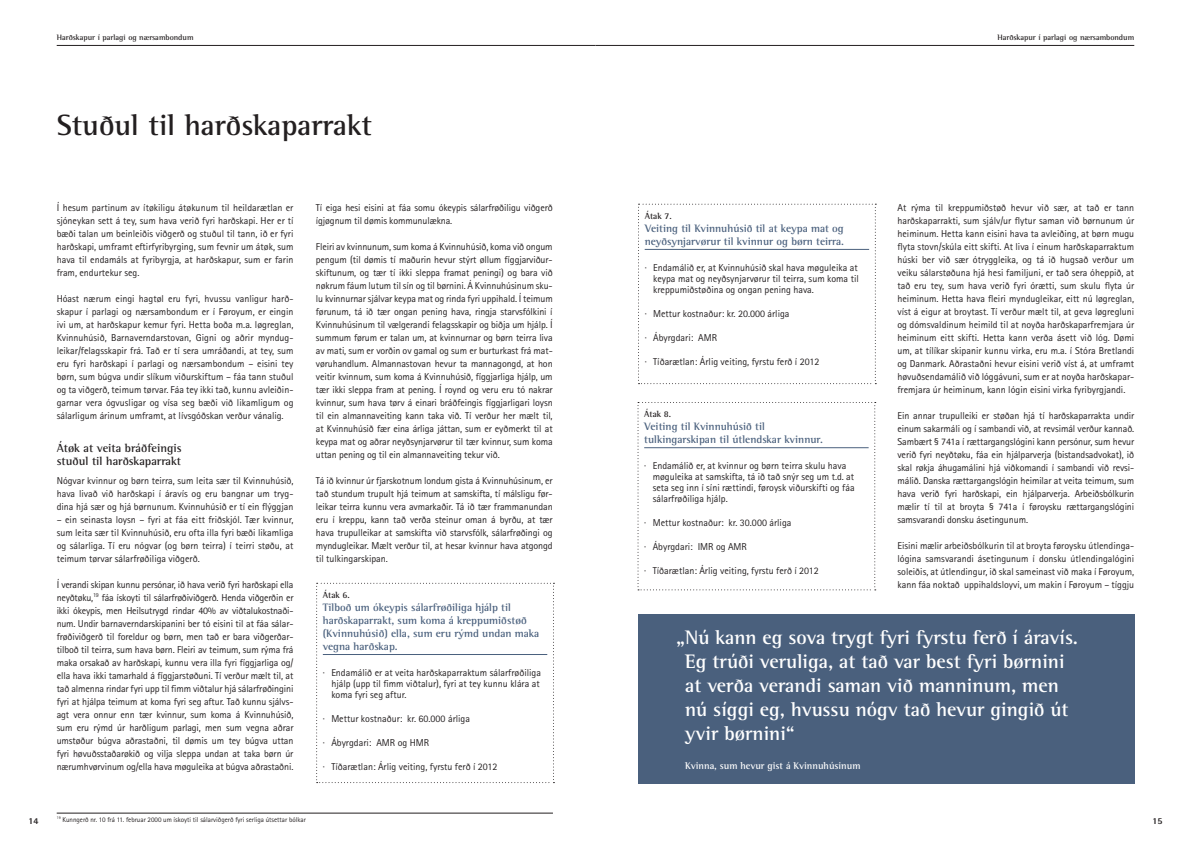
<style>
.page{position:relative;width:1191px;height:842px;background:#fff}
.page>*{position:absolute;margin:0;border:0;box-sizing:border-box;transform-origin:0 0}
.t1{font:700 30px "Rotis Semi Serif";color:#231f20}
.t2{font:700 20px/24px "Rotis Semi Serif";color:#fff}
.t3{font:700 12px/13px "Rotis Semi Serif";color:#231f20}
.t4{font:700 11px/13px "Rotis Semi Serif";color:#4a607d}
.t5{font:10px/13px "Rotis Sans Serif";color:#231f20;text-align:justify}
.t6{font:700 10px "Rotis Semi Serif";color:#fff}
.t7{font:700 9px "Rotis Semi Serif";color:#231f20}
.t8{font:800 9px "Rotis Semi Sans";color:#231f20}
.t9{font:700 8px "Rotis Semi Serif";color:#231f20}
.t10{font:7px "Rotis Sans Serif";color:#231f20}
</style>
<div class="page">
<hr style="left:57px;top:45px;width:538px;height:1px;background:#231f20">
<hr style="left:595px;top:45px;width:539px;height:1px;background:#231f20">
<svg style="left:638px;top:204px;width:238px;height:180px"></svg>
<svg style="left:637px;top:402px;width:238px;height:188px"></svg>
<div style="left:638px;top:614px;width:496px;height:169px;background:#4a607d"></div>
<svg style="left:316px;top:583px;width:238px;height:200px"></svg>
<hr style="left:57px;top:813px;width:496px;height:1px;background:#231f20">
<p class="t9" style="left:57px;top:33px;width:138px">Harðskapur í parlagi og nærsambondum</p>
<p class="t9" style="left:997px;top:33px;width:138px">Harðskapur í parlagi og nærsambondum</p>
<h1 class="t1" style="left:57px;top:107px;width:317px">Stuðul til harðskaparrakt</h1>
<p class="t5" style="left:57px;top:201px;width:238px">Í hesum partinum av ítøkiligu átøkunum til heildarætlan er sjóneykan sett á tey, sum hava verið fyri harðskapi. Her er tí bæði talan um beinleiðis viðgerð og stuðul til tann, ið er fyri harðskapi, umframt eftirfyribyrging, sum fevnir um átøk, sum hava til endamáls at fyribyrgja, at harðskapur, sum er farin fram, endurtekur seg.</p>
<p class="t5" style="left:57px;top:292px;width:238px">Hóast nærum eingi hagtøl eru fyri, hvussu vanligur harð&shy;skapur í parlagi og nærsambondum er í Føroyum, er eingin ivi um, at harðskapur kemur fyri. Hetta boða m.a. løgreglan, Kvinnuhúsið, Barnaverndarstovan, Gigni og aðrir myndug&shy;leikar/felagsskapir frá. Tað er tí sera umráðandi, at tey, sum eru fyri harðskapi í parlagi og nærsambondum – eisini tey børn, sum búgva undir slíkum viðurskiftum – fáa tann stuðul og ta viðgerð, teimum tørvar. Fáa tey ikki tað, kunnu avleiðin&shy;garnar vera ógvusligar og vísa seg bæði við likamligum og sálarligum árinum umframt, at lívsgóðskan verður vánalig.</p>
<p class="t3" style="left:57px;top:442px;width:126px">Átøk at veita bráðfeingis stuðul til harðskaparrakt</p>
<p class="t5" style="left:57px;top:474px;width:238px">Nógvar kvinnur og børn teirra, sum leita sær til Kvinnuhúsið, hava livað við harðskapi í áravís og eru bangnar um tryg&shy;dina hjá sær og hjá børnunum. Kvinnuhúsið er tí ein flýggjan</p>
<p class="t5" style="left:57px;top:513px;width:238px">– ein seinasta loysn – fyri at fáa eitt friðskjól. Tær kvinnur, sum leita sær til Kvinnuhúsið, eru ofta illa fyri bæði likamliga og sálarliga. Tí eru nógvar (og børn teirra) í teirri støðu, at teimum tørvar sálarfrøðiliga viðgerð.</p>
<p class="t5" style="left:57px;top:578px;width:238px">Í verandi skipan kunnu persónar, ið hava verið fyri harðskapi ella neyðtøku,<sup>19</sup> fáa ískoyti til sálarfrøðiviðgerð. Henda viðgerðin er ikki ókeypis, men Heilsutrygd rindar 40% av viðtalukostnaði&shy;num. Undir barnaverndarskipanini ber tó eisini til at fáa sálar&shy;frøðiviðgerð til foreldur og børn, men tað er bara viðgerðar&shy;tilboð til teirra, sum hava børn. Fleiri av teimum, sum rýma frá maka orsakað av harðskapi, kunnu vera illa fyri fíggjarliga og/ ella hava ikki tamarhald á fíggjarstøðuni. Tí verður mælt til, at tað almenna rindar fyri upp til fimm viðtalur hjá sálarfrøðingini fyri at hjálpa teimum at koma fyri seg aftur. Tað kunnu sjálvs&shy;agt vera onnur enn tær kvinnur, sum koma á Kvinnuhúsið, sum eru rýmd úr harðligum parlagi, men sum vegna aðrar umstøður búgva aðrastaðni, til dømis um tey búgva uttan fyri høvuðsstaðarøkið og vilja sleppa undan at taka børn úr nærumhvørvinum og/ella hava møguleika at búgva aðrastaðni.</p>
<p class="t5" style="left:316px;top:201px;width:238px">Tí eiga hesi eisini at fáa somu ókeypis sálarfrøðiligu viðgerð ígjøgnum til dømis kommunulækna.</p>
<p class="t5" style="left:316px;top:240px;width:238px">Fleiri av kvinnunum, sum koma á Kvinnuhúsið, koma við ongum pengum (til dømis tí maðurin hevur stýrt øllum fíggjarviður&shy;skiftunum, og tær tí ikki sleppa framat peningi) og bara við nøkrum fáum lutum til sín og til børnini. Á Kvinnuhúsinum sku&shy;lu kvinnurnar sjálvar keypa mat og rinda fyri uppihald. Í teimum førunum, tá ið tær ongan pening hava, ringja starvsfólkini í Kvinnuhúsinum til vælgerandi felagsskapir og biðja um hjálp. Í summum førum er talan um, at kvinnurnar og børn teirra liva av mati, sum er vorðin ov gamal og sum er burturkast frá mat&shy;vøruhandlum. Almannastovan hevur ta mannagongd, at hon veitir kvinnum, sum koma á Kvinnuhúsið, fíggjarliga hjálp, um tær ikki sleppa fram at pening. Í roynd og veru eru tó nakrar kvinnur, sum hava tørv á einari bráðfeingis fíggjarligari loysn til ein almannaveiting kann taka við. Tí verður her mælt til, at Kvinnuhúsið fær eina árliga játtan, sum er eyðmerkt til at keypa mat og aðrar neyðsynjarvørur til tær kvinnur, sum koma uttan pening og til ein almannaveiting tekur við.</p>
<p class="t5" style="left:316px;top:474px;width:238px">Tá ið kvinnur úr fjarskotnum londum gista á Kvinnuhúsinum, er tað stundum trupult hjá teimum at samskifta, tí málsligu før&shy;leikar teirra kunnu vera avmarkaðir. Tá ið tær frammanundan eru í kreppu, kann tað verða steinur oman á byrðu, at tær hava trupulleikar at samskifta við starvsfólk, sálarfrøðingi og myndugleikar. Mælt verður til, at hesar kvinnur hava atgongd til tulkingarskipan.</p>
<p class="t7" style="left:323px;top:589px;width:28px">Átak 6.</p>
<p class="t4" style="left:323px;top:600px;width:218px">Tilboð um ókeypis sálarfrøðiliga hjálp til harðskaparrakt, sum koma á kreppumiðstøð (Kvinnuhúsið) ella, sum eru rýmd undan maka vegna harðskap.</p>
<p class="t5" style="left:331px;top:667px;width:211px;line-height:11px;text-align:left;text-indent:-8px">· Endamálið er at veita harðskaparraktum sálarfrøðiliga hjálp (upp til fimm viðtalur), fyri at tey kunnu klára at koma fyri seg aftur.</p>
<p class="t5" style="left:323px;top:712px;width:149px">· Mettur kostnaður: kr. 60.000 árliga</p>
<p class="t5" style="left:323px;top:736px;width:108px">· Ábyrgdari: AMR og HMR</p>
<p class="t5" style="left:323px;top:760px;width:176px">· Tíðarætlan: Árlig veiting, fyrstu ferð í 2012</p>
<p class="t5" style="left:897px;top:201px;width:238px">At rýma til kreppumiðstøð hevur við sær, at tað er tann harðskaparrakti, sum sjálv/ur flytur saman við børnunum úr heiminum. Hetta kann eisini hava ta avleiðing, at børn mugu flyta stovn/skúla eitt skifti. At liva í einum harðskaparraktum húski ber við sær ótryggleika, og tá ið hugsað verður um veiku sálarstøðuna hjá hesi familjuni, er tað sera óheppið, at tað eru tey, sum hava verið fyri órætti, sum skulu flyta úr heiminum. Hetta hava fleiri myndugleikar, eitt nú løgreglan, víst á eigur at broytast. Tí verður mælt til, at geva løgregluni og dómsvaldinum heimild til at noyða harðskaparfremjara úr heiminum eitt skifti. Hetta kann verða ásett við lóg. Dømi um, at tílíkar skipanir kunnu virka, eru m.a. í Stóra Bretlandi og Danmark. Aðrastaðni hevur eisini verið víst á, at umframt høvuðsendamálið við lóggávuni, sum er at noyða harðskapar&shy;fremjara úr heiminum, kann lógin eisini virka fyribyrgjandi.</p>
<p class="t5" style="left:897px;top:409px;width:238px">Ein annar trupulleiki er støðan hjá tí harðskaparrakta undir einum sakarmáli og í sambandi við, at revsimál verður kannað.<br>Sambært § 741a í rættargangslógini kann persónur, sum hevur verið fyri neyðtøku, fáa ein hjálparverja (bistandsadvokat), ið skal røkja áhugamálini hjá viðkomandi í sambandi við revsi&shy;málið. Danska rættargangslógin heimilar at veita teimum, sum hava verið fyri harðskapi, ein hjálparverja. Arbeiðsbólkurin mælir tí til at broyta § 741a í føroysku rættargangslógini samsvarandi donsku ásetingunum.</p>
<p class="t5" style="left:897px;top:539px;width:238px">Eisini mælir arbeiðsbólkurin til at broyta føroysku útlendinga&shy;lógina samsvarandi ásetingunum í donsku útlendingalógini soleiðis, at útlendingur, ið skal sameinast við maka í Føroyum, kann fáa noktað uppihaldsloyvi, um makin í Føroyum – tíggju</p>
<h2 class="t2" style="left:685px;top:625px;width:394px;text-indent:-9px">„Nú kann eg sova trygt fyri fyrstu ferð í áravís.<br>Eg trúði veruliga, at tað var best fyri børnini at verða verandi saman við manninum, men nú síggi eg, hvussu nógv tað hevur gingið út yvir børnini“</h2>
<p class="t6" style="left:685px;top:760px;width:177px">Kvinna, sum hevur gist á Kvinnuhúsinum</p>
<p class="t7" style="left:644px;top:210px;width:28px">Átak 7.</p>
<p class="t4" style="left:644px;top:221px;width:201px">Veiting til Kvinnuhúsið til at keypa mat og neyðsynjarvørur til kvinnur og børn teirra.</p>
<p class="t5" style="left:653px;top:262px;width:207px;line-height:11px;text-indent:-8px">· Endamálið er, at Kvinnuhúsið skal hava møguleika at keypa mat og neyðsynjarvørur til teirra, sum koma til kreppumiðstøðina og ongan pening hava.</p>
<p class="t5" style="left:644px;top:307px;width:146px">· Mettur kostnaður: kr. 20.000 árliga</p>
<p class="t5" style="left:644px;top:331px;width:74px">· Ábyrgdari: AMR</p>
<p class="t5" style="left:644px;top:355px;width:176px">· Tíðarætlan: Árlig veiting, fyrstu ferð í 2012</p>
<p class="t7" style="left:644px;top:408px;width:28px">Átak 8.</p>
<p class="t4" style="left:644px;top:420px;width:180px">Veiting til Kvinnuhúsið til tulkingarskipan til útlendskar kvinnur.</p>
<p class="t5" style="left:652px;top:460px;width:203px;line-height:11px;text-align:left;text-indent:-8px">· Endamálið er, at kvinnur og børn teirra skulu hava møguleika at samskifta, tá ið tað snýr seg um t.d. at seta seg inn í síni rættindi, føroysk viðurskifti og fáa sálarfrøðiliga hjálp.</p>
<p class="t5" style="left:644px;top:516px;width:149px">· Mettur kostnaður: kr. 30.000 árliga</p>
<p class="t5" style="left:644px;top:540px;width:104px">· Ábyrgdari: IMR og AMR</p>
<p class="t5" style="left:644px;top:564px;width:176px">· Tíðarætlan: Árlig veiting, fyrstu ferð í 2012</p>
<p class="t10" style="left:57px;top:815px;width:251px"><sup>19</sup> Kunngerð nr. 10 frá 11. februar 2000 um ískoyti til sálarviðgerð fyri serliga útsettar bólkar</p>
<p class="t8" style="left:28px;top:815px;width:12px">14</p>
<p class="t8" style="left:1152px;top:815px;width:12px">15</p>
</div>
